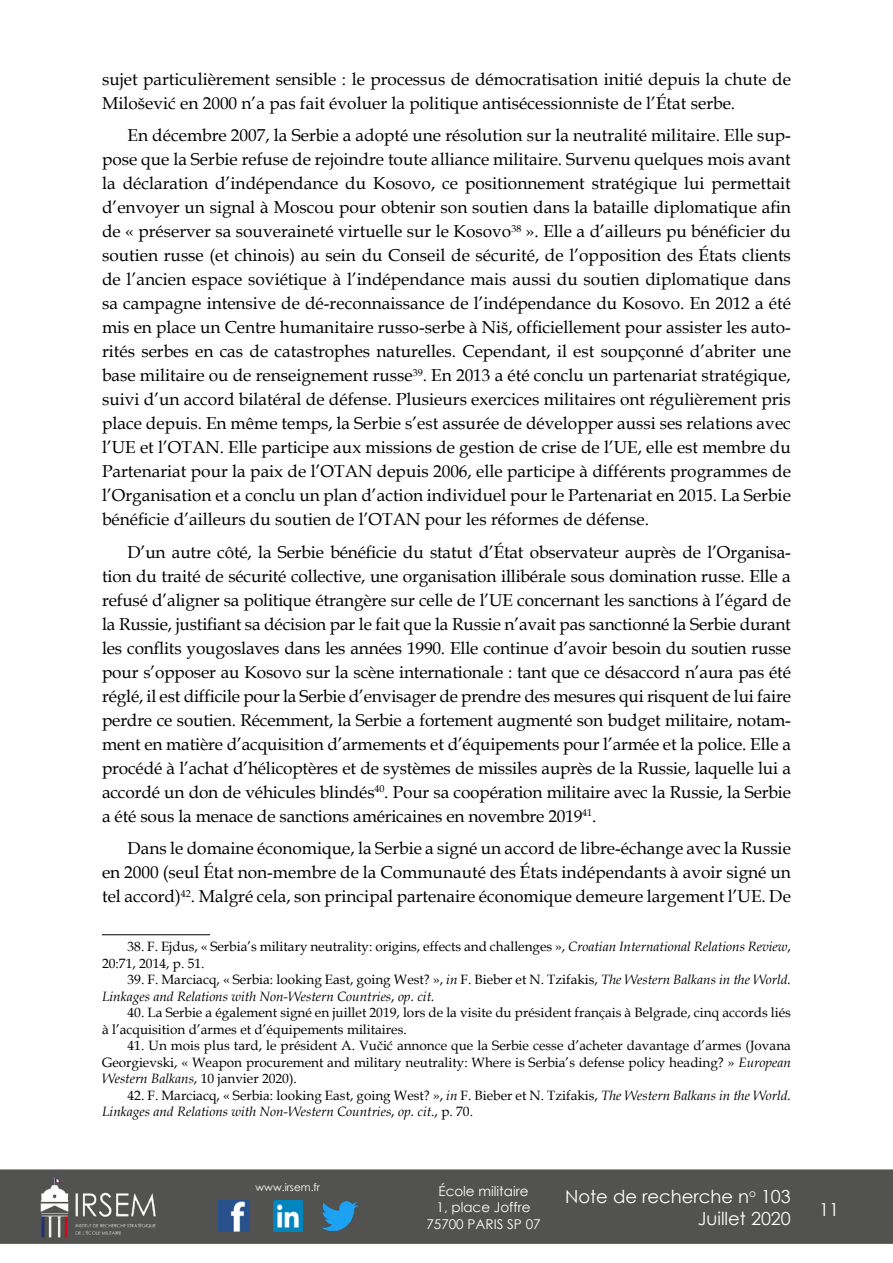
<style>
.page{position:relative;width:893px;height:1263px;background:#fff}
.page>*{position:absolute;margin:0;border:0;box-sizing:border-box;transform-origin:0 0}
.t1{font:18px/21.6px "Century Gothic";color:#fff;text-align:right}
.t2{font:17.25px/24px "Book Antiqua";color:#000;text-align:justify}
.t3{font:13.5px/16.5px "Book Antiqua";color:#000}
.t4{font:italic 13.5px/16.5px "Book Antiqua";color:#000}
.t5{font:13.5px/16.2px "Century Gothic";color:#fff;text-align:center}
.t6{font:10.5px "Century Gothic";color:#fff}
.s1{font-style:italic}
.s2{font-style:normal}
</style>
<div class="page">
<div style="left:0;top:1169px;width:893px;height:75px;background:#525251"></div>
<img style="left:39px;top:1169px;width:117px;height:75px">
<img style="left:322px;top:1201px;width:36px;height:30px">
<img style="left:218px;top:1200px;width:31px;height:32px">
<img style="left:274px;top:1200px;width:28px;height:32px">
<hr style="left:102px;top:934px;width:108px;height:1px;background:#000">
<p class="t2" style="left:102px;top:67px;width:690px">sujet particulièrement sensible : le processus de démocratisation initié depuis la chute de<br>Milošević en 2000 n’a pas fait évoluer la politique antisécessionniste de l’État serbe.</p>
<p class="t2" style="left:102px;top:123px;width:690px;text-indent:26px">En décembre 2007, la Serbie a adopté une résolution sur la neutralité militaire. Elle sup&shy;pose que la Serbie refuse de rejoindre toute alliance militaire. Survenu quelques mois avant la déclaration d’indépendance du Kosovo, ce positionnement stratégique lui permettait d’envoyer un signal à Moscou pour obtenir son soutien dans la bataille diplomatique afin de « préserver sa souveraineté virtuelle sur le Kosovo<sup>38</sup> ». Elle a d’ailleurs pu bénéficier du soutien russe (et chinois) au sein du Conseil de sécurité, de l’opposition des États clients de l’ancien espace soviétique à l’indépendance mais aussi du soutien diplomatique dans sa campagne intensive de dé-reconnaissance de l’indépendance du Kosovo. En 2012 a été mis en place un Centre humanitaire russo-serbe à Niš, officiellement pour assister les auto&shy;rités serbes en cas de catastrophes naturelles. Cependant, il est soupçonné d’abriter une base militaire ou de renseignement russe<sup>39</sup>. En 2013 a été conclu un partenariat stratégique, suivi d’un accord bilatéral de défense. Plusieurs exercices militaires ont régulièrement pris place depuis. En même temps, la Serbie s’est assurée de développer aussi ses relations avec l’UE et l’OTAN. Elle participe aux missions de gestion de crise de l’UE, elle est membre du Partenariat pour la paix de l’OTAN depuis 2006, elle participe à différents programmes de l’Organisation et a conclu un plan d’action individuel pour le Partenariat en 2015. La Serbie bénéficie d’ailleurs du soutien de l’OTAN pour les réformes de défense.</p>
<p class="t2" style="left:102px;top:540px;width:690px;text-indent:26px">D’un autre côté, la Serbie bénéficie du statut d’État observateur auprès de l’Organisa&shy;tion du traité de sécurité collective, une organisation illibérale sous domination russe. Elle a refusé d’aligner sa politique étrangère sur celle de l’UE concernant les sanctions à l’égard de la Russie, justifiant sa décision par le fait que la Russie n’avait pas sanctionné la Serbie durant les conflits yougoslaves dans les années 1990. Elle continue d’avoir besoin du soutien russe pour s’opposer au Kosovo sur la scène internationale : tant que ce désaccord n’aura pas été réglé, il est difficile pour la Serbie d’envisager de prendre des mesures qui risquent de lui faire perdre ce soutien. Récemment, la Serbie a fortement augmenté son budget militaire, notam&shy;ment en matière d’acquisition d’armements et d’équipements pour l’armée et la police. Elle a procédé à l’achat d’hélicoptères et de systèmes de missiles auprès de la Russie, laquelle lui a accordé un don de véhicules blindés<sup>40</sup>. Pour sa coopération militaire avec la Russie, la Serbie a été sous la menace de sanctions américaines en novembre 2019<sup>41</sup>.</p>
<p class="t2" style="left:102px;top:836px;width:690px;text-indent:26px">Dans le domaine économique, la Serbie a signé un accord de libre-échange avec la Russie en 2000 (seul État non-membre de la Communauté des États indépendants à avoir signé un tel accord)<sup>42</sup>. Malgré cela, son principal partenaire économique demeure largement l’UE. De</p>
<p class="t3" style="left:102px;top:938px;width:690px;text-indent:26px">38. F. Ejdus, « Serbia’s military neutrality: origins, effects and challenges », <span class="s1">Croatian International Relations Review</span>,<br>20:71, 2014, p. 51.</p>
<p class="t4" style="left:102px;top:971px;width:690px;text-indent:25px"><span class="s2">39. F. Marciacq, « Serbia: looking East, going West? »,</span> in <span class="s2">F. Bieber et N. Tzifakis,</span> The Western Balkans in the World.<br>Linkages and Relations with Non-Western Countries<span class="s2">,</span> op. cit.</p>
<p class="t3" style="left:102px;top:1004px;width:690px;text-indent:26px">40. La Serbie a également signé en juillet 2019, lors de la visite du président français à Belgrade, cinq accords liés à l’acquisition d’armes et d’équipements militaires.</p>
<p class="t3" style="left:102px;top:1037px;width:690px;text-align:justify;text-indent:26px">41. Un mois plus tard, le président A. Vučić annonce que la Serbie cesse d’acheter davantage d’armes (Jovana Georgievski, « Weapon procurement and military neutrality: Where is Serbia’s defense policy heading? » <span class="s1">European Western Balkans</span>, 10 janvier 2020).</p>
<p class="t4" style="left:102px;top:1086px;width:690px;text-indent:25px"><span class="s2">42. F. Marciacq, « Serbia: looking East, going West? »,</span> in <span class="s2">F. Bieber et N. Tzifakis,</span> The Western Balkans in the World.<br>Linkages and Relations with Non-Western Countries<span class="s2">,</span> op. cit<span class="s2">., p. 70.</span></p>
<p class="t6" style="left:256px;top:1179px;width:66px">www.irsem.fr</p>
<p class="t5" style="left:426px;top:1183px;width:116px">École militaire<br>1, place Joffre<br>75700 PARIS SP 07</p>
<p class="t1" style="left:565px;top:1185px;width:227px">Note de recherche n<sup>o</sup> 103<br>Juillet 2020</p>
<p class="t1" style="left:819px;top:1198px;width:21px">11</p>
</div>
